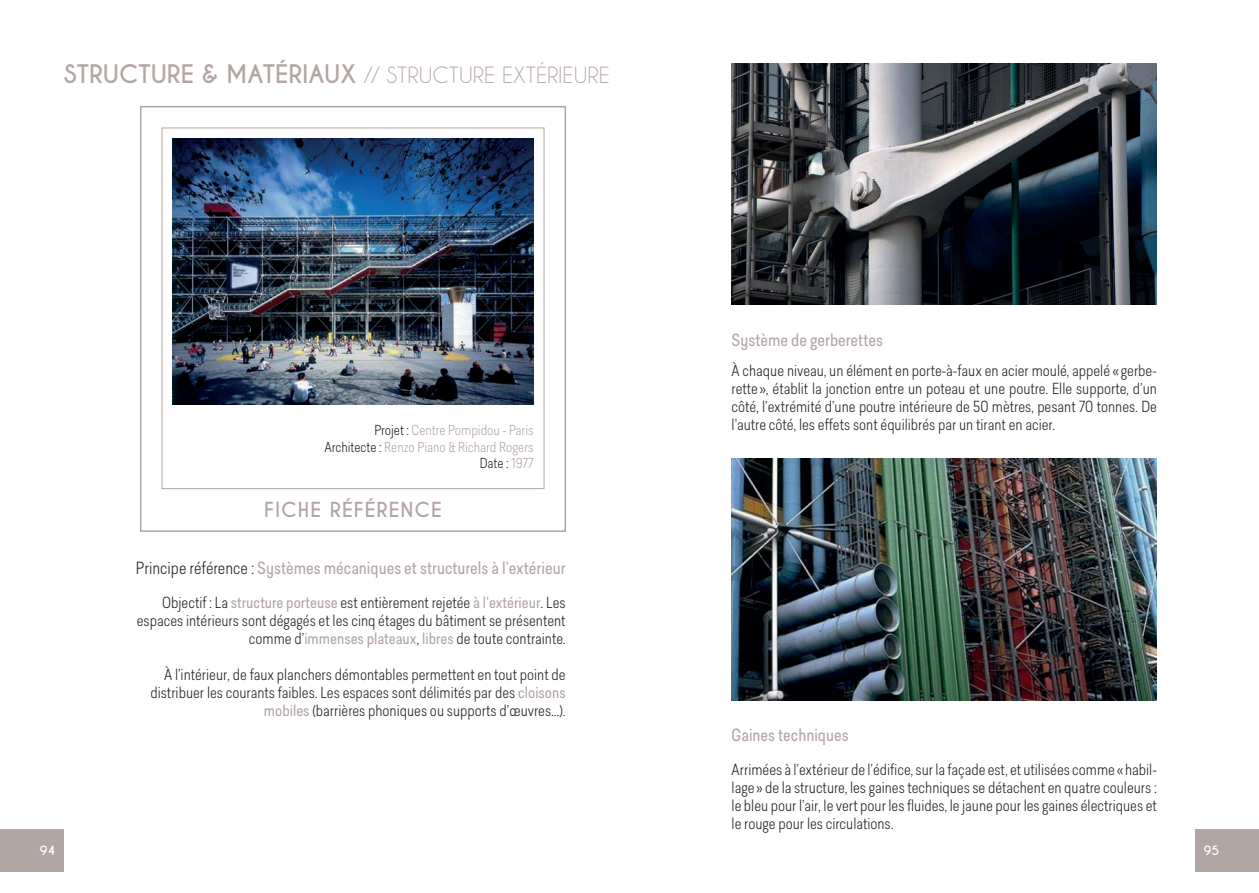
<style>
.page{position:relative;width:1259px;height:893px;background:#fff}
.page>*{position:absolute;margin:0;border:0;box-sizing:border-box;transform-origin:0 0}
.t1{font:21px "Caviar Dreams";color:#b2a6a4}
.t2{font:700 19.5px "Caviar Dreams";letter-spacing:.05em;color:#b2a6a4}
.t3{font:16.5px "Predige";color:#b2a6a4}
.t4{font:300 15px/18px "Predige";color:#231f20;text-align:justify}
.t5{font:300 13.5px/16.2px "Predige";color:#b2a6a4;text-align:right}
.t6{font:700 12px "Caviar Dreams";color:#fff}
.s1{font-weight:700;font-size:24px}
.s2{color:#231f20}
.s3{font-weight:300;color:#231f20}
.s4{font-weight:400;color:#b2a6a4}
</style>
<div class="page">
<div style="left:1195px;top:829px;width:64px;height:43px;background:#b2a6a4"></div>
<div style="left:0;top:829px;width:64px;height:43px;background:#b2a6a4"></div>
<div style="left:162px;top:128px;width:382px;height:361px;border:1px solid #b2a6a4"></div>
<div style="left:140px;top:106px;width:426px;height:426px;border:2px solid #b2a6a4"></div>
<img style="left:172px;top:138px;width:362px;height:267px">
<img style="left:731px;top:64px;width:426px;height:241px">
<img style="left:731px;top:459px;width:426px;height:241px">
<h1 class="t1" style="left:64px;top:62px;width:547px"><span class="s1">STRUCTURE &amp; MATÉRIAUX</span> // STRUCTURE EXTÉRIEURE</h1>
<p class="t5" style="left:324px;top:422px;width:211px"><span class="s2">Projet :</span> Centre Pompidou - Paris<br><span class="s2">Architecte :</span> Renzo Piano &amp; Richard Rogers<br><span class="s2">Date :</span> 1977</p>
<h2 class="t2" style="left:264px;top:498px;width:179px">FICHE RÉFÉRENCE</h2>
<p class="t3" style="left:136px;top:556px;width:431px"><span class="s3">Principe référence :</span> Systèmes mécaniques et structurels à l’extérieur</p>
<p class="t4" style="left:137px;top:593px;width:430px;text-align:right">Objectif : La <span class="s4">structure porteuse</span> est entièrement rejetée <span class="s4">à l’extérieur</span>. Les espaces intérieurs sont dégagés et les cinq étages du bâtiment se présentent comme d’<span class="s4">immenses plateaux</span>, <span class="s4">libres</span> de toute contrainte.</p>
<p class="t4" style="left:150px;top:665px;width:417px;text-align:right">À l’intérieur, de faux planchers démontables permettent en tout point de distribuer les courants faibles. Les espaces sont délimités par des <span class="s4">cloisons mobiles</span> (barrières phoniques ou supports d’œuvres…).</p>
<p class="t3" style="left:731px;top:329px;width:153px">Système de gerberettes</p>
<p class="t4" style="left:731px;top:362px;width:427px">À chaque niveau, un élément en porte-à-faux en acier moulé, appelé « gerbe&shy;rette », établit la jonction entre un poteau et une poutre. Elle supporte, d’un côté, l’extrémité d’une poutre intérieure de 50 mètres, pesant 70 tonnes. De l’autre côté, les effets sont équilibrés par un tirant en acier.</p>
<p class="t3" style="left:731px;top:724px;width:119px">Gaines techniques</p>
<p class="t4" style="left:731px;top:760px;width:427px">Arrimées à l’extérieur de l’édifice, sur la façade est, et utilisées comme « habil&shy;lage » de la structure, les gaines techniques se détachent en quatre couleurs : le bleu pour l’air, le vert pour les fluides, le jaune pour les gaines électriques et le rouge pour les circulations.</p>
<p class="t6" style="left:40px;top:843px;width:17px">94</p>
<p class="t6" style="left:1204px;top:843px;width:17px">95</p>
</div>
